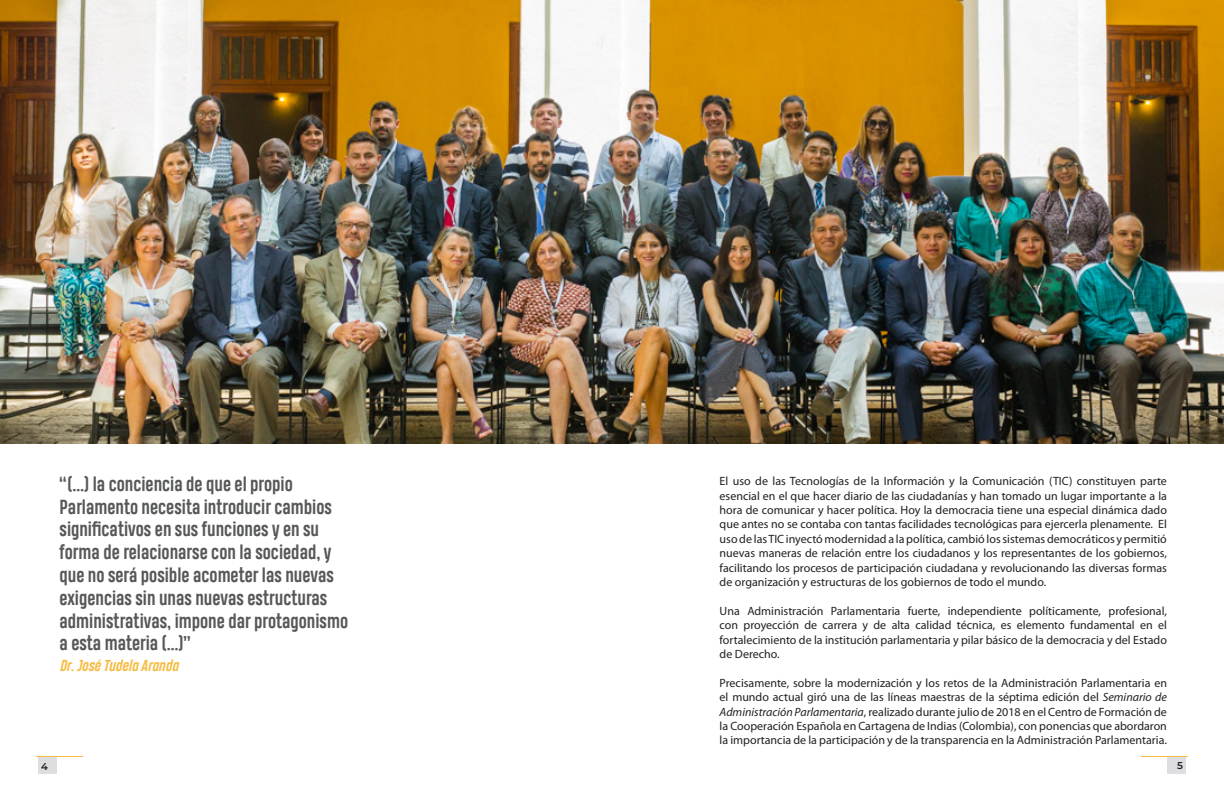
<style>
.page{position:relative;width:1224px;height:792px;background:#fff}
.page>*{position:absolute;margin:0;border:0;box-sizing:border-box;transform-origin:0 0}
.t1{font:700 19px/22.8px "Heading Pro Trial";color:#57585a}
.t2{font:italic 700 15px "Heading Pro Trial";color:#f6bb41}
.t3{font:12px/14.4px "Myriad Pro";color:#231f20;text-align:justify}
.t4{font:600 10px "Montserrat";color:#231f20}
.s1{font-style:italic}
</style>
<div class="page">
<div style="left:38px;top:756px;width:19px;height:18px;background:#dddee0"></div>
<hr style="left:36px;top:756px;width:47px;height:1px;background:#f6bb41">
<div style="left:1167px;top:756px;width:19px;height:18px;background:#dddee0"></div>
<hr style="left:1141px;top:756px;width:47px;height:1px;background:#f6bb41">
<img style="left:0;top:0;width:1224px;height:443px">
<p class="t1" style="left:60px;top:474px;width:290px">“(…) la conciencia de que el propio Parlamento necesita introducir cambios significativos en sus funciones y en su forma de relacionarse con la sociedad, y que no será posible acometer las nuevas exigencias sin unas nuevas estructuras administrativas, impone dar protagonismo a esta materia (…)”</p>
<p class="t2" style="left:60px;top:656px;width:120px">Dr. José Tudela Aranda</p>
<p class="t3" style="left:720px;top:474px;width:449px">El uso de las Tecnologías de la Información y la Comunicación (TIC) constituyen parte esencial en el que hacer diario de las ciudadanías y han tomado un lugar importante a la hora de comunicar y hacer política. Hoy la democracia tiene una especial dinámica dado que antes no se contaba con tantas facilidades tecnológicas para ejercerla plenamente. El uso de las TIC inyectó modernidad a la política, cambió los sistemas democráticos y permitió nuevas maneras de relación entre los ciudadanos y los representantes de los gobiernos, facilitando los procesos de participación ciudadana y revolucionando las diversas formas de organización y estructuras de los gobiernos de todo el mundo.</p>
<p class="t3" style="left:720px;top:603px;width:449px">Una Administración Parlamentaria fuerte, independiente políticamente, profesional, con proyección de carrera y de alta calidad técnica, es elemento fundamental en el fortalecimiento de la institución parlamentaria y pilar básico de la democracia y del Estado de Derecho.</p>
<p class="t3" style="left:720px;top:675px;width:449px">Precisamente, sobre la modernización y los retos de la Administración Parlamentaria en el mundo actual giró una de las líneas maestras de la séptima edición del <span class="s1">Seminario de Administración Parlamentaria</span>, realizado durante julio de 2018 en el Centro de Formación de la Cooperación Española en Cartagena de Indias (Colombia), con ponencias que abordaron la importancia de la participación y de la transparencia en la Administración Parlamentaria.</p>
<p class="t4" style="left:41px;top:759px;width:8px">4</p>
<p class="t4" style="left:1177px;top:759px;width:7px">5</p>
</div>
